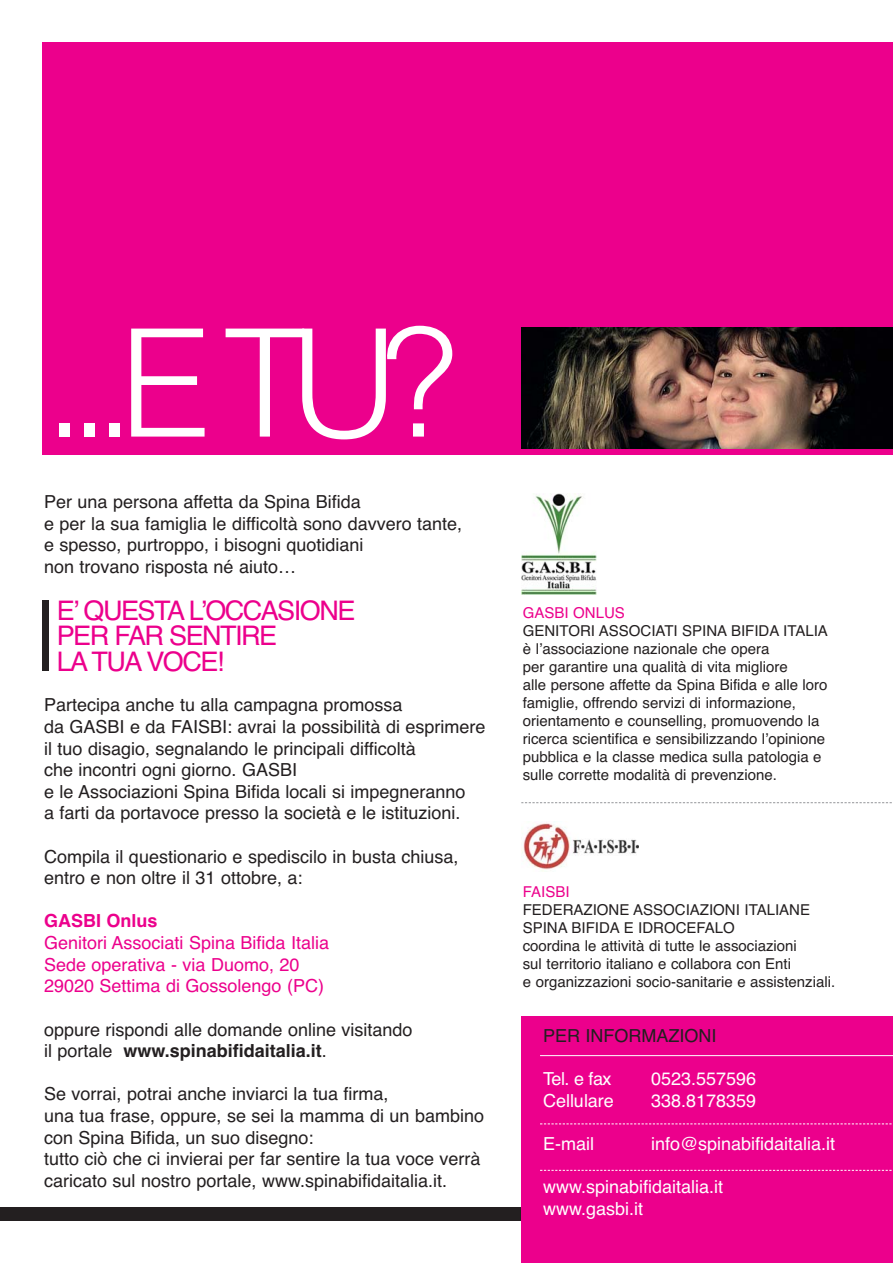
<style>
.page{position:relative;width:893px;height:1263px;background:#fff}
.page>*{position:absolute;margin:0;border:0;box-sizing:border-box;transform-origin:0 0}
.t1{font:300 150px "Helvetica";color:#fff}
.t2{font:27px/25.5px "Helvetica";letter-spacing:-.055em;color:#ec008c}
.t3{font:18px/21.6px "Helvetica";color:#231f20}
.t4{font:18px/21.6px "Helvetica";color:#fff}
.t5{font:18px/21.6px "Helvetica";color:#ec008c}
.t6{font:700 18px "Helvetica";color:#ec008c}
.t7{font:15px/18px "Helvetica";color:#231f20}
.t8{font:15px "Helvetica";color:#ec008c}
.s1{font-weight:700}
</style>
<div class="page">
<div style="left:43px;top:43px;width:850px;height:412px;background:#ec008c"></div>
<div style="left:0;top:1206px;width:893px;height:14px;background:#231f20"></div>
<div style="left:521px;top:1017px;width:372px;height:246px;background:#ec008c"></div>
<div style="left:43px;top:600px;width:6px;height:70px;background:#231f20"></div>
<hr style="left:540px;top:1055px;width:353px;height:1px;background:#fff">
<svg style="left:540px;top:1170px;width:352px;height:1px"></svg>
<svg style="left:540px;top:1123px;width:352px;height:1px"></svg>
<svg style="left:521px;top:802px;width:371px;height:1px"></svg>
<img style="left:521px;top:493px;width:75px;height:102px">
<img style="left:521px;top:821px;width:117px;height:50px">
<img style="left:521px;top:327px;width:372px;height:122px">
<h1 class="t1" style="left:44px;top:329px;width:414px">...E TU?</h1>
<p class="t3" style="left:44px;top:492px;width:420px">Per una persona affetta da Spina Bifida<br>e per la sua famiglia le difficoltà sono davvero tante, e spesso, purtroppo, i bisogni quotidiani<br>non trovano risposta né aiuto…</p>
<h2 class="t2" style="left:57px;top:600px;width:300px">E’ QUESTA L’OCCASIONE<br>PER FAR SENTIRE<br>LA TUA VOCE!</h2>
<p class="t3" style="left:44px;top:696px;width:443px">Partecipa anche tu alla campagna promossa<br>da GASBI e da FAISBI: avrai la possibilità di esprimere il tuo disagio, segnalando le principali difficoltà<br>che incontri ogni giorno. GASBI<br>e le Associazioni Spina Bifida locali si impegneranno<br>a farti da portavoce presso la società e le istituzioni.</p>
<p class="t3" style="left:44px;top:847px;width:416px">Compila il questionario e spediscilo in busta chiusa, entro e non oltre il 31 ottobre, a:</p>
<p class="t6" style="left:44px;top:914px;width:115px">GASBI Onlus</p>
<p class="t5" style="left:44px;top:934px;width:286px">Genitori Associati Spina Bifida Italia<br>Sede operativa - via Duomo, 20<br>29020 Settima di Gossolengo (PC)</p>
<p class="t3" style="left:44px;top:1020px;width:370px">oppure rispondi alle domande online visitando il portale <span class="s1">www.spinabifidaitalia.it</span>.</p>
<p class="t3" style="left:44px;top:1085px;width:442px">Se vorrai, potrai anche inviarci la tua firma,<br>una tua frase, oppure, se sei la mamma di un bambino con Spina Bifida, un suo disegno:<br>tutto ciò che ci invierai per far sentire la tua voce verrà caricato sul nostro portale, www.spinabifidaitalia.it.</p>
<p class="t8" style="left:523px;top:607px;width:104px">GASBI ONLUS</p>
<p class="t7" style="left:523px;top:623px;width:307px">GENITORI ASSOCIATI SPINA BIFIDA ITALIA è l’associazione nazionale che opera<br>per garantire una qualità di vita migliore<br>alle persone affette da Spina Bifida e alle loro famiglie, offrendo servizi di informazione, orientamento e counselling, promuovendo la ricerca scientifica e sensibilizzando l’opinione pubblica e la classe medica sulla patologia e sulle corrette modalità di prevenzione.</p>
<p class="t8" style="left:523px;top:886px;width:48px">FAISBI</p>
<p class="t7" style="left:523px;top:902px;width:314px">FEDERAZIONE ASSOCIAZIONI ITALIANE SPINA BIFIDA E IDROCEFALO<br>coordina le attività di tutte le associazioni<br>sul territorio italiano e collabora con Enti<br>e organizzazioni socio-sanitarie e assistenziali.</p>
<p class="t3" style="left:543px;top:1027px;width:175px">PER INFORMAZIONI</p>
<p class="t4" style="left:543px;top:1070px;width:70px">Tel. e fax</p>
<p class="t4" style="left:651px;top:1070px;width:107px">0523.557596</p>
<p class="t4" style="left:543px;top:1091px;width:72px">Cellulare</p>
<p class="t4" style="left:651px;top:1091px;width:107px">338.8178359</p>
<p class="t4" style="left:543px;top:1135px;width:52px">E-mail</p>
<p class="t4" style="left:651px;top:1135px;width:186px">info@spinabifidaitalia.it</p>
<p class="t4" style="left:543px;top:1178px;width:181px">www.spinabifidaitalia.it www.gasbi.it</p>
</div>
